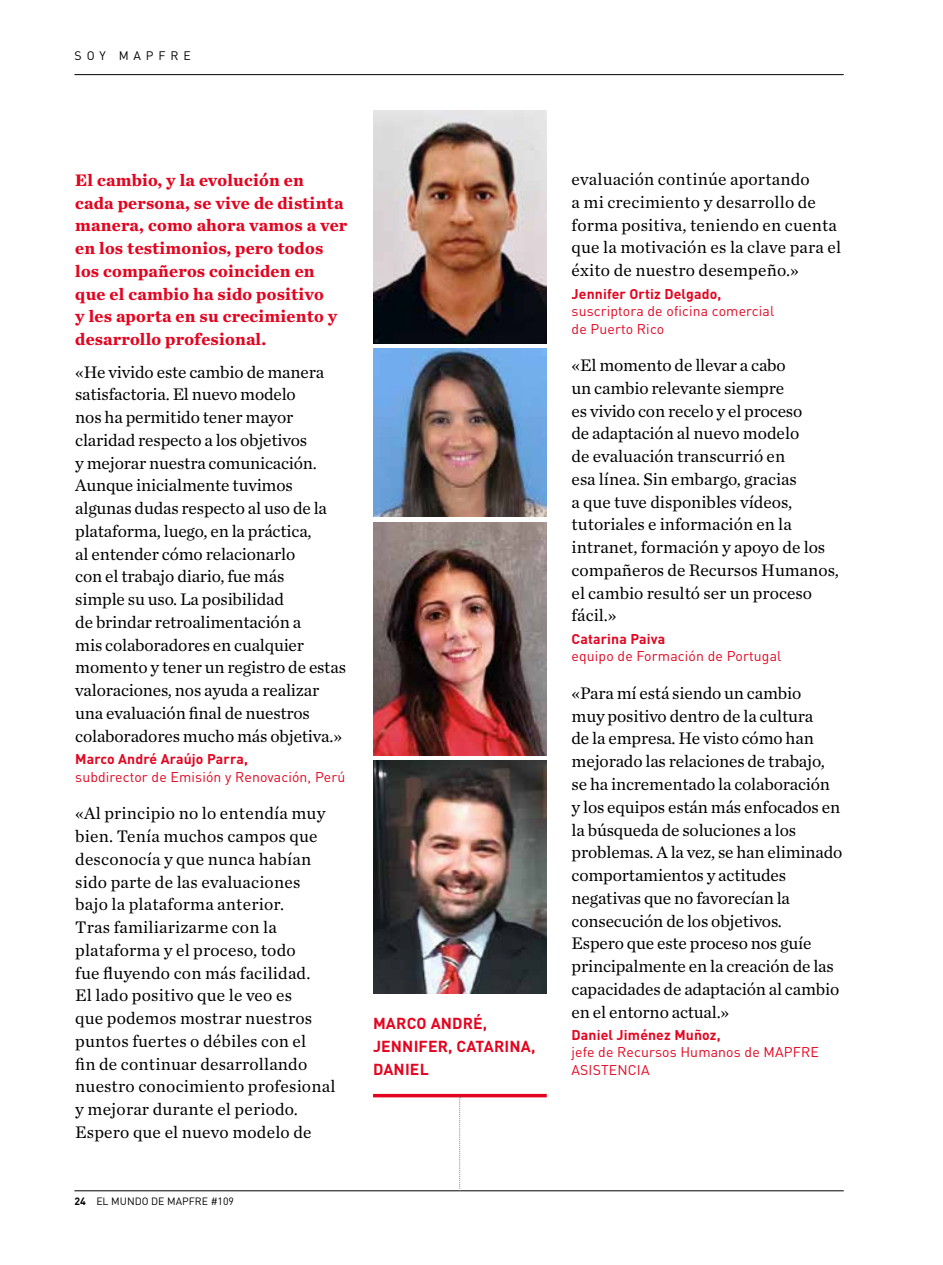
<style>
.page{position:relative;width:943px;height:1265px;background:#fff}
.page>*{position:absolute;margin:0;border:0;box-sizing:border-box;transform-origin:0 0}
.t1{font:17.5px/22.8px "Chronicle Text G1";letter-spacing:-.01em;color:#000}
.t2{font:17.5px/22.8px "Chronicle Text G1";letter-spacing:.01em;color:#000}
.t3{font:700 17.5px/22.8px "Chronicle Text G1";letter-spacing:.01em;color:#e30520}
.t4{font:700 15.75px/22.8px "DIN";letter-spacing:.01em;color:#e30520}
.t5{font:14px/17.5px "DIN";letter-spacing:.01em;color:#e30520}
.t6{font:700 14px "DIN";letter-spacing:.01em;color:#e30520}
.t7{font:12.25px "DIN";letter-spacing:.4em;color:#000}
.t8{font:10.5px "DIN";color:#000}
.s1{font-weight:700}
</style>
<div class="page">
<hr style="left:74px;top:74px;width:769px;height:1px;background:#000">
<hr style="left:74px;top:1190px;width:769px;height:1px;background:#000">
<img style="left:373px;top:110px;width:173px;height:233px">
<img style="left:373px;top:348px;width:173px;height:168px">
<img style="left:373px;top:522px;width:173px;height:233px">
<img style="left:373px;top:760px;width:173px;height:233px">
<hr style="left:373px;top:1094px;width:173px;height:3px;background:#e30520">
<svg style="left:459px;top:1097px;width:2px;height:94px"></svg>
<p class="t7" style="left:75px;top:48px;width:118px">SOY MAPFRE</p>
<p class="t3" style="left:75px;top:168px;width:274px">El cambio, y la evolución en<br>cada persona, se vive de distinta manera, como ahora vamos a ver en los testimonios, pero todos los compañeros coinciden en que el cambio ha sido positivo<br>y les aporta en su crecimiento y desarrollo profesional.</p>
<p class="t1" style="left:75px;top:360px;width:272px">«He vivido este cambio de manera satisfactoria. El nuevo modelo<br>nos ha permitido tener mayor claridad respecto a los objetivos<br>y mejorar nuestra comunicación.<br>Aunque inicialmente tuvimos algunas dudas respecto al uso de la plataforma, luego, en la práctica,<br>al entender cómo relacionarlo<br>con el trabajo diario, fue más<br>simple su uso. La posibilidad<br>de brindar retroalimentación a<br>mis colaboradores en cualquier momento y tener un registro de estas valoraciones, nos ayuda a realizar una evaluación final de nuestros colaboradores mucho más objetiva.»</p>
<p class="t6" style="left:75px;top:750px;width:174px">Marco André Araújo Parra,</p>
<p class="t5" style="left:75px;top:768px;width:272px">subdirector de Emisión y Renovación, Perú</p>
<p class="t2" style="left:75px;top:802px;width:261px">«Al principio no lo entendía muy bien. Tenía muchos campos que desconocía y que nunca habían sido parte de las evaluaciones bajo la plataforma anterior.<br>Tras familiarizarme con la plataforma y el proceso, todo<br>fue fluyendo con más facilidad.<br>El lado positivo que le veo es<br>que podemos mostrar nuestros puntos fuertes o débiles con el<br>fin de continuar desarrollando nuestro conocimiento profesional y mejorar durante el periodo.<br>Espero que el nuevo modelo de</p>
<p class="t8" style="left:74px;top:1194px;width:161px"><span class="s1">24</span> EL MUNDO DE MAPFRE #109</p>
<p class="t4" style="left:373px;top:1011px;width:164px">MARCO ANDRÉ,<br>JENNIFER, CATARINA,<br>DANIEL</p>
<p class="t2" style="left:571px;top:168px;width:271px">evaluación continúe aportando<br>a mi crecimiento y desarrollo de forma positiva, teniendo en cuenta que la motivación es la clave para el éxito de nuestro desempeño.»</p>
<p class="t6" style="left:571px;top:284px;width:151px">Jennifer Ortiz Delgado,</p>
<p class="t5" style="left:571px;top:302px;width:204px">suscriptora de oficina comercial de Puerto Rico</p>
<p class="t1" style="left:571px;top:354px;width:269px">«El momento de llevar a cabo<br>un cambio relevante siempre<br>es vivido con recelo y el proceso<br>de adaptación al nuevo modelo<br>de evaluación transcurrió en<br>esa línea. Sin embargo, gracias<br>a que tuve disponibles vídeos, tutoriales e información en la intranet, formación y apoyo de los compañeros de Recursos Humanos, el cambio resultó ser un proceso fácil.»</p>
<p class="t6" style="left:571px;top:630px;width:95px">Catarina Paiva</p>
<p class="t5" style="left:571px;top:647px;width:211px">equipo de Formación de Portugal</p>
<p class="t1" style="left:571px;top:682px;width:272px">«Para mí está siendo un cambio<br>muy positivo dentro de la cultura<br>de la empresa. He visto cómo han mejorado las relaciones de trabajo, se ha incrementado la colaboración y los equipos están más enfocados en la búsqueda de soluciones a los problemas. A la vez, se han eliminado comportamientos y actitudes negativas que no favorecían la consecución de los objetivos.<br>Espero que este proceso nos guíe principalmente en la creación de las capacidades de adaptación al cambio en el entorno actual.»</p>
<p class="t6" style="left:571px;top:1026px;width:151px">Daniel Jiménez Muñoz,</p>
<p class="t5" style="left:571px;top:1043px;width:249px">jefe de Recursos Humanos de MAPFRE<br>ASISTENCIA</p>
</div>
